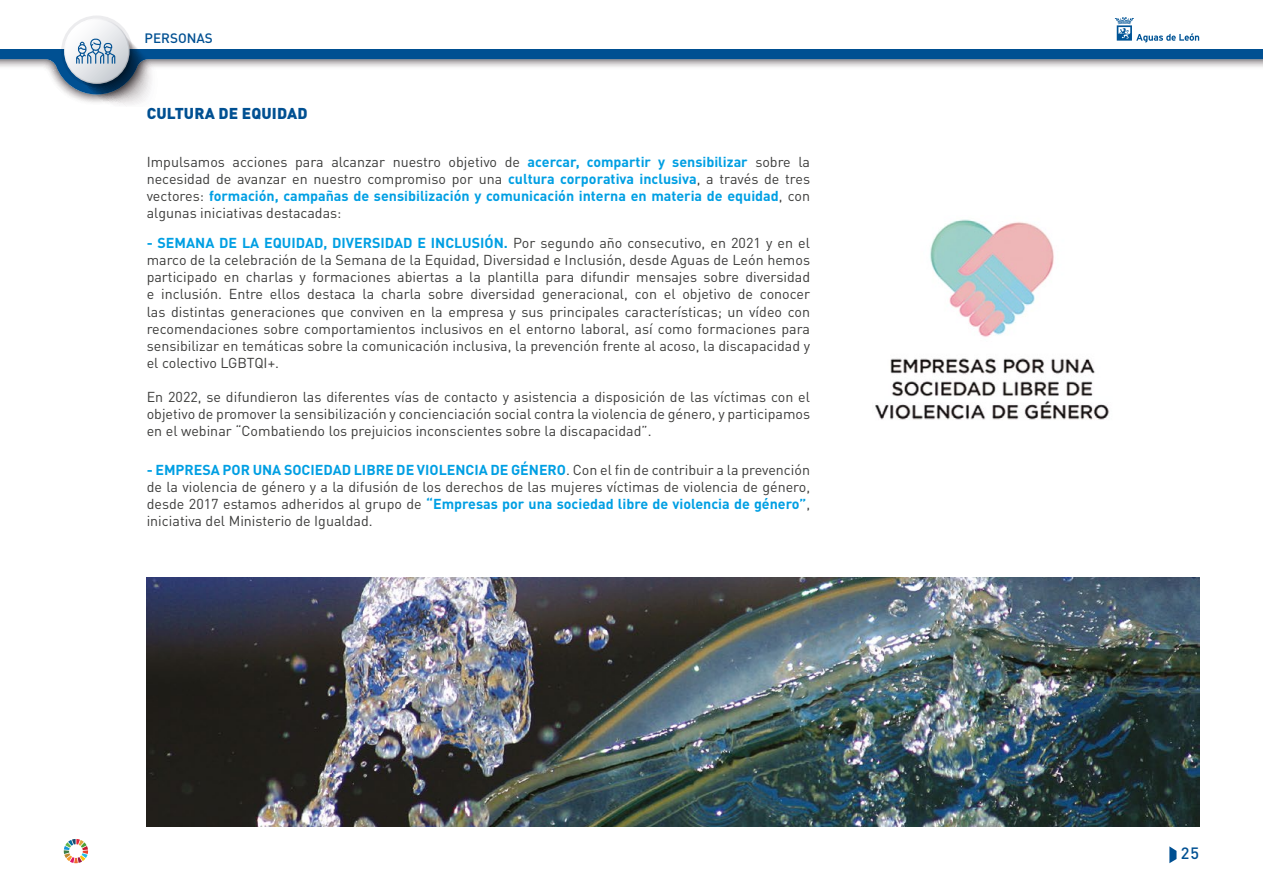
<style>
.page{position:relative;width:1263px;height:893px;background:#fff}
.page>*{position:absolute;margin:0;border:0;box-sizing:border-box;transform-origin:0 0}
.t1{font:500 16.2px "DIN Pro";color:#005092}
.t2{font:900 15.6px "DIN Pro";letter-spacing:.01em;color:#005092}
.t3{font:14.25px/17.1px "DIN Pro";color:#3c3c3b;text-align:justify}
.t4{font:500 13.5px "DIN Pro";color:#005092}
.s1{font-weight:700;color:#009fe3}
</style>
<div class="page">
<svg style="left:0;top:49px;width:1263px;height:43px"></svg>
<svg style="left:64px;top:18px;width:95px;height:88px"></svg>
<svg style="left:1169px;top:846px;width:7px;height:17px"></svg>
<svg style="left:64px;top:839px;width:24px;height:24px"></svg>
<svg style="left:1115px;top:17px;width:84px;height:26px"></svg>
<img style="left:875px;top:219px;width:234px;height:201px">
<img style="left:147px;top:577px;width:1052px;height:250px">
<p class="t4" style="left:145px;top:28px;width:70px">PERSONAS</p>
<p class="t2" style="left:147px;top:103px;width:162px">CULTURA DE EQUIDAD</p>
<p class="t3" style="left:147px;top:153px;width:665px">Impulsamos acciones para alcanzar nuestro objetivo de <span class="s1">acercar, compartir y sensibilizar</span> sobre la necesidad de avanzar en nuestro compromiso por una <span class="s1">cultura corporativa inclusiva</span>, a través de tres vectores: <span class="s1">formación, campañas de sensibilización y comunicación interna en materia de equidad</span>, con algunas iniciativas destacadas:</p>
<p class="t3" style="left:147px;top:234px;width:665px"><span class="s1">- SEMANA DE LA EQUIDAD, DIVERSIDAD E INCLUSIÓN.</span> Por segundo año consecutivo, en 2021 y en el marco de la celebración de la Semana de la Equidad, Diversidad e Inclusión, desde Aguas de León hemos participado en charlas y formaciones abiertas a la plantilla para difundir mensajes sobre diversidad e inclusión. Entre ellos destaca la charla sobre diversidad generacional, con el objetivo de conocer las distintas generaciones que conviven en la empresa y sus principales características; un vídeo con recomendaciones sobre comportamientos inclusivos en el entorno laboral, así como formaciones para sensibilizar en temáticas sobre la comunicación inclusiva, la prevención frente al acoso, la discapacidad y el colectivo LGBTQI+.</p>
<p class="t3" style="left:147px;top:388px;width:665px">En 2022, se difundieron las diferentes vías de contacto y asistencia a disposición de las víctimas con el objetivo de promover la sensibilización y concienciación social contra la violencia de género, y participamos en el webinar “Combatiendo los prejuicios inconscientes sobre la discapacidad”.</p>
<p class="t3" style="left:147px;top:461px;width:665px"><span class="s1">- EMPRESA POR UNA SOCIEDAD LIBRE DE VIOLENCIA DE GÉNERO</span>. Con el fin de contribuir a la prevención de la violencia de género y a la difusión de los derechos de las mujeres víctimas de violencia de género, desde 2017 estamos adheridos al grupo de <span class="s1">“Empresas por una sociedad libre de violencia de género”</span>, iniciativa del Ministerio de Igualdad.</p>
<p class="t1" style="left:1181px;top:842px;width:20px">25</p>
</div>
